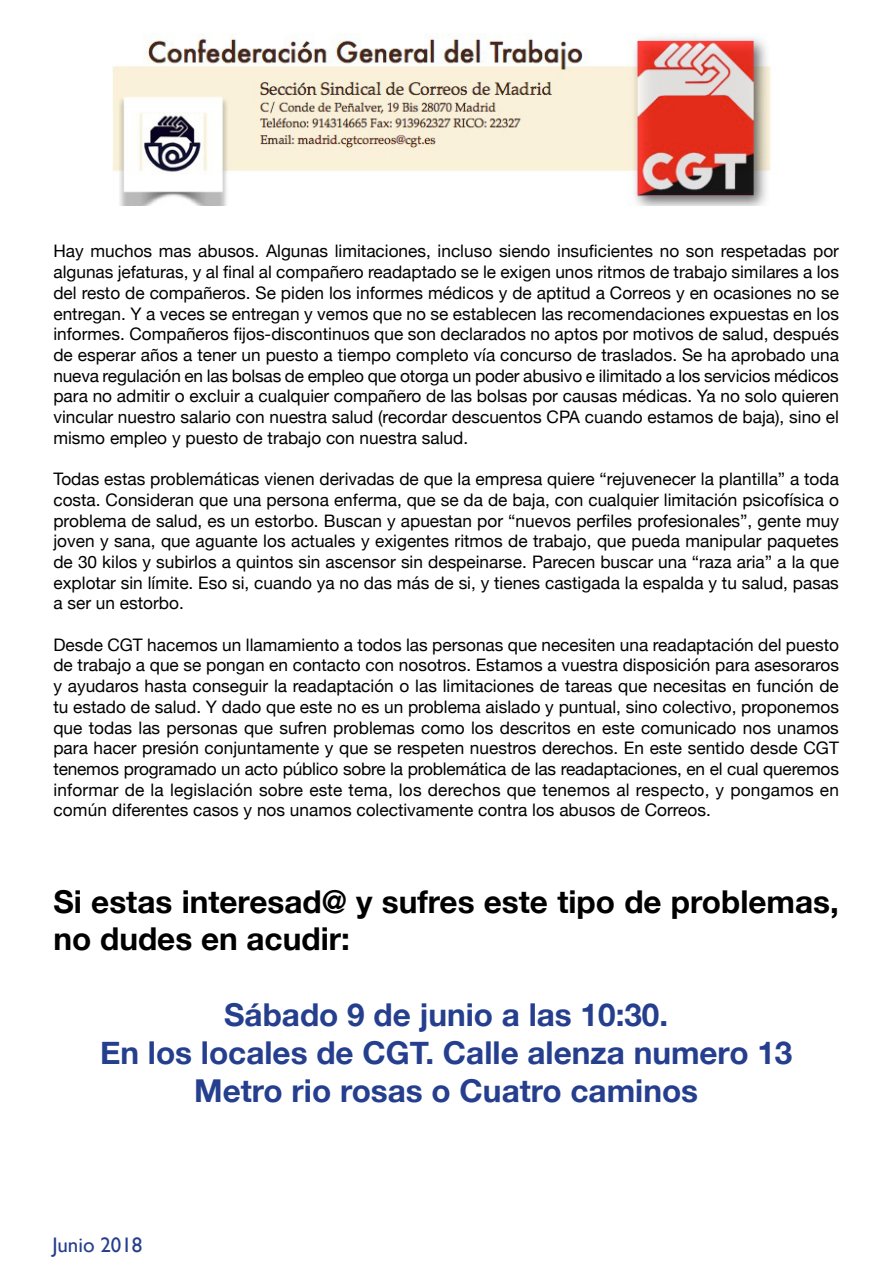
<style>
.page{position:relative;width:893px;height:1263px;background:#fff}
.page>*{position:absolute;margin:0;border:0;box-sizing:border-box;transform-origin:0 0}
.t1{font:700 31.5px "Helvetica Neue";color:#253f8e}
.t2{font:700 31.5px/37.8px "Helvetica Neue";color:#000}
.t3{font:21px "Gill Sans";color:#253f8e}
.t4{font:17.25px/20.7px "Helvetica Neue";color:#000;text-align:justify}
</style>
<div class="page">
<img style="left:112px;top:34px;width:659px;height:171px">
<p class="t4" style="left:53px;top:240px;width:787px">Hay muchos mas abusos. Algunas limitaciones, incluso siendo insuficientes no son respetadas por algunas jefaturas, y al final al compañero readaptado se le exigen unos ritmos de trabajo similares a los del resto de compañeros. Se piden los informes médicos y de aptitud a Correos y en ocasiones no se entregan. Y a veces se entregan y vemos que no se establecen las recomendaciones expuestas en los informes. Compañeros fijos-discontinuos que son declarados no aptos por motivos de salud, después de esperar años a tener un puesto a tiempo completo vía concurso de traslados. Se ha aprobado una nueva regulación en las bolsas de empleo que otorga un poder abusivo e ilimitado a los servicios médicos para no admitir o excluir a cualquier compañero de las bolsas por causas médicas. Ya no solo quieren vincular nuestro salario con nuestra salud (recordar descuentos CPA cuando estamos de baja), sino el mismo empleo y puesto de trabajo con nuestra salud.</p>
<p class="t4" style="left:53px;top:467px;width:787px">Todas estas problemáticas vienen derivadas de que la empresa quiere “rejuvenecer la plantilla” a toda costa. Consideran que una persona enferma, que se da de baja, con cualquier limitación psicofísica o problema de salud, es un estorbo. Buscan y apuestan por “nuevos perfiles profesionales”, gente muy joven y sana, que aguante los actuales y exigentes ritmos de trabajo, que pueda manipular paquetes de 30 kilos y subirlos a quintos sin ascensor sin despeinarse. Parecen buscar una “raza aria” a la que explotar sin límite. Eso si, cuando ya no das más de si, y tienes castigada la espalda y tu salud, pasas a ser un estorbo.</p>
<p class="t4" style="left:53px;top:633px;width:787px">Desde CGT hacemos un llamamiento a todos las personas que necesiten una readaptación del puesto de trabajo a que se pongan en contacto con nosotros. Estamos a vuestra disposición para asesoraros y ayudaros hasta conseguir la readaptación o las limitaciones de tareas que necesitas en función de tu estado de salud. Y dado que este no es un problema aislado y puntual, sino colectivo, proponemos que todas las personas que sufren problemas como los descritos en este comunicado nos unamos para hacer presión conjuntamente y que se respeten nuestros derechos. En este sentido desde CGT tenemos programado un acto público sobre la problemática de las readaptaciones, en el cual queremos informar de la legislación sobre este tema, los derechos que tenemos al respecto, y pongamos en común diferentes casos y nos unamos colectivamente contra los abusos de Correos.</p>
<p class="t2" style="left:53px;top:881px;width:787px">Si estas interesad@ y sufres este tipo de problemas, no dudes en acudir:</p>
<p class="t1" style="left:224px;top:986px;width:445px">Sábado 9 de junio a las 10:30.</p>
<p class="t1" style="left:100px;top:1024px;width:694px">En los locales de CGT. Calle alenza numero 13</p>
<p class="t1" style="left:194px;top:1062px;width:505px">Metro rio rosas o Cuatro caminos</p>
<p class="t3" style="left:53px;top:1232px;width:91px">Junio 2018</p>
</div>
